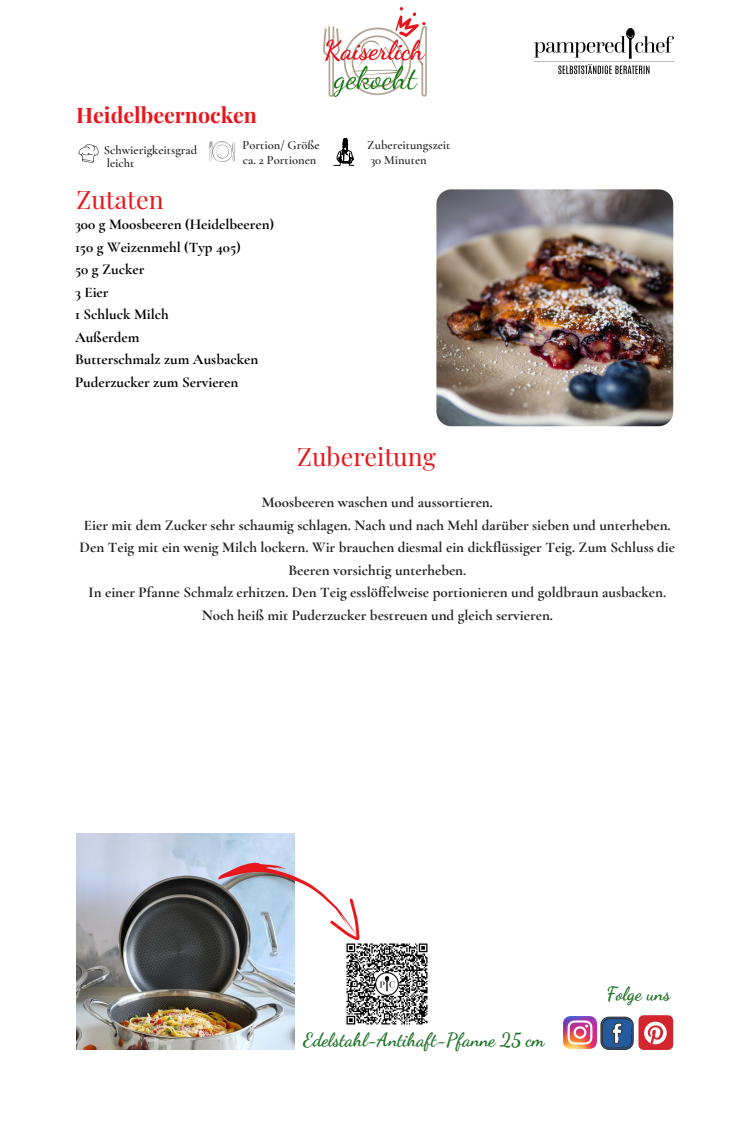
<style>
.page{position:relative;width:750px;height:1125px;background:#fff}
.page>*{position:absolute;margin:0;border:0;box-sizing:border-box;transform-origin:0 0}
.t1{font:25px "Playfair Display";color:#e9161c}
.t2{font:700 21.38px "Playfair Display";color:#e9161c}
.t3{font:700 18.75px "Dancing Script";color:#1f7328}
.t4{font:700 15px/22.5px "Cormorant Garamond";color:#222;text-align:center}
.t5{font:700 15px "Cormorant Garamond";color:#000}
.t6{font:600 12.5px "Cormorant Garamond";color:#222}
</style>
<div class="page">
<img style="left:323px;top:7px;width:104px;height:90px">
<svg style="left:78px;top:144px;width:21px;height:19px"></svg>
<svg style="left:209px;top:141px;width:26px;height:21px"></svg>
<svg style="left:334px;top:138px;width:20px;height:27px"></svg>
<div style="left:601px;top:1017px;width:32px;height:33px;border:1px solid #333;border-radius:8px"></div>
<svg style="left:602px;top:1018px;width:30px;height:30px"></svg>
<div style="left:638px;top:1015px;width:35px;height:35px;background:#d2252d;border-radius:5px"></div>
<svg style="left:644px;top:1022px;width:23px;height:22px"></svg>
<img style="left:563px;top:1016px;width:33px;height:33px">
<img style="left:534px;top:28px;width:139px;height:47px">
<img style="left:436px;top:189px;width:237px;height:237px;border-radius:15px">
<img style="left:76px;top:833px;width:219px;height:217px">
<img style="left:346px;top:943px;width:82px;height:82px">
<svg style="left:209px;top:838px;width:151px;height:104px"></svg>
<p class="t2" style="left:76px;top:100px;width:183px">Heidelbeernocken</p>
<p class="t6" style="left:104px;top:142px;width:95px">Schwierigkeitsgrad</p>
<p class="t6" style="left:107px;top:155px;width:29px">leicht</p>
<p class="t1" style="left:77px;top:182px;width:89px">Zutaten</p>
<p class="t6" style="left:243px;top:138px;width:78px">Portion/ Größe</p>
<p class="t6" style="left:243px;top:152px;width:75px">ca. 2 Portionen</p>
<p class="t5" style="left:75px;top:215px;width:201px">300 g Moosbeeren (Heidelbeeren)</p>
<p class="t5" style="left:75px;top:238px;width:167px">150 g Weizenmehl (Typ 405)</p>
<p class="t5" style="left:75px;top:260px;width:71px">50 g Zucker</p>
<p class="t5" style="left:75px;top:283px;width:35px">3 Eier</p>
<p class="t5" style="left:75px;top:305px;width:95px">1 Schluck Milch</p>
<p class="t5" style="left:75px;top:328px;width:66px">Außerdem</p>
<p class="t5" style="left:75px;top:350px;width:185px">Butterschmalz zum Ausbacken</p>
<p class="t5" style="left:75px;top:373px;width:165px">Puderzucker zum Servieren</p>
<p class="t6" style="left:367px;top:137px;width:85px">Zubereitungszeit</p>
<p class="t6" style="left:370px;top:153px;width:58px">30 Minuten</p>
<p class="t1" style="left:297px;top:439px;width:140px">Zubereitung</p>
<p class="t4" style="left:262px;top:491px;width:233px">Moosbeeren waschen und aussortieren.</p>
<p class="t4" style="left:80px;top:514px;width:597px">Eier mit dem Zucker sehr schaumig schlagen. Nach und nach Mehl darüber sieben und unterheben.<br>Den Teig mit ein wenig Milch lockern. Wir brauchen diesmal ein dickflüssiger Teig. Zum Schluss die<br>Beeren vorsichtig unterheben.</p>
<p class="t4" style="left:89px;top:581px;width:579px">In einer Pfanne Schmalz erhitzen. Den Teig esslöffelweise portionieren und goldbraun ausbacken.</p>
<p class="t4" style="left:202px;top:604px;width:353px">Noch heiß mit Puderzucker bestreuen und gleich servieren.</p>
<p class="t3" style="left:303px;top:1029px;width:243px">Edelstahl-Antihaft-Pfanne 25 cm</p>
<p class="t3" style="left:607px;top:983px;width:65px">Folge uns</p>
</div>
